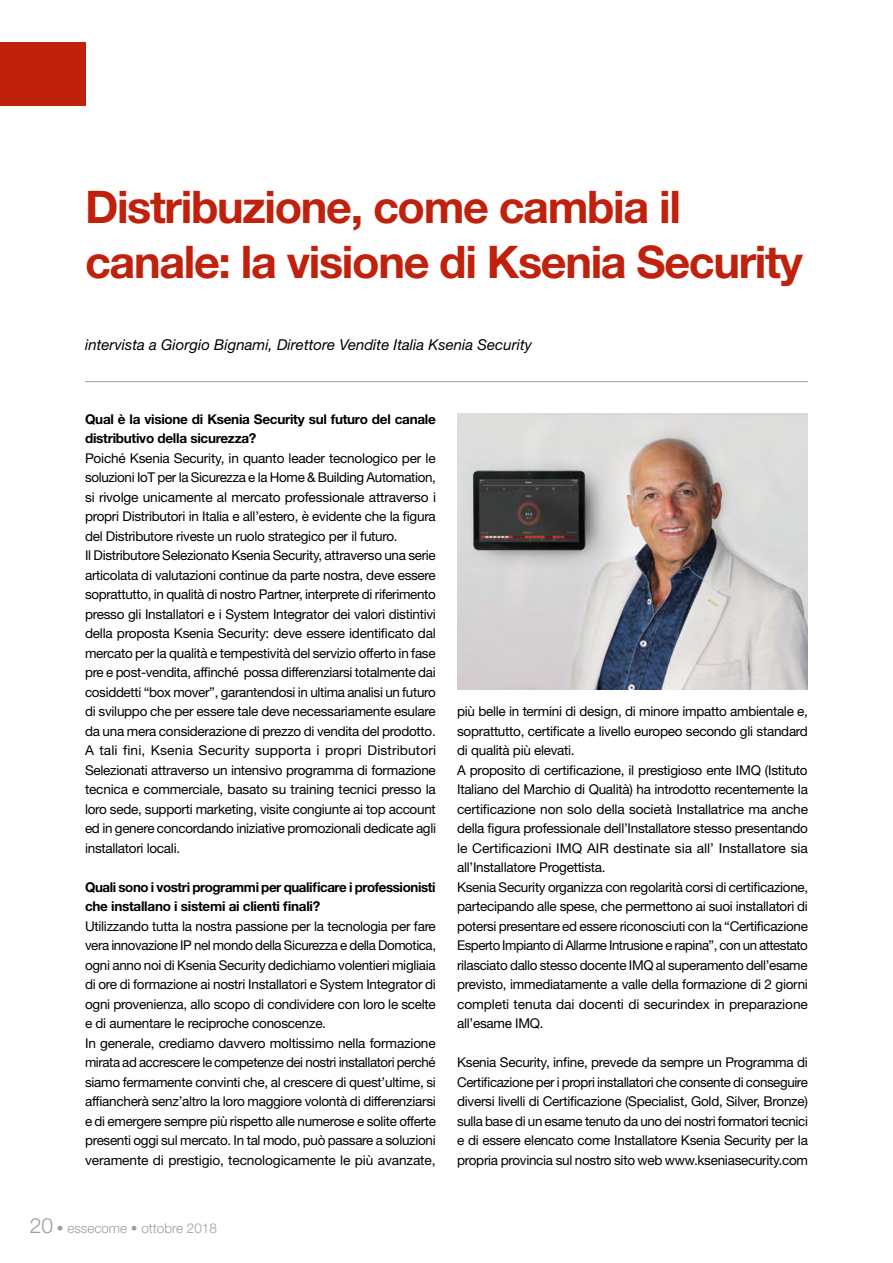
<style>
.page{position:relative;width:893px;height:1263px;background:#fff}
.page>*{position:absolute;margin:0;border:0;box-sizing:border-box;transform-origin:0 0}
.t1{font:700 45px/54px "Helvetica Neue LT Std";letter-spacing:-.03em;color:#c0210c}
.t2{font:italic 15px "Helvetica Neue LT Std";color:#000}
.t3{font:13.5px/19.5px "Helvetica Neue LT Std";letter-spacing:-.02em;color:#000}
.t4{font:700 13.5px/19.5px "Helvetica Neue LT Std";letter-spacing:-.02em;color:#000}
.t5{font:300 13.5px "Helvetica Neue LT Std";color:#9d9d9c}
.s1{font-size:21px}
</style>
<div class="page">
<div style="left:0;top:43px;width:85px;height:63px;background:#c0210c"></div>
<hr style="left:85px;top:381px;width:723px;height:1px;background:#9d9d9c">
<img style="left:457px;top:414px;width:351px;height:276px">
<h1 class="t1" style="left:85px;top:179px;width:719px">Distribuzione, come cambia il canale: la visione di Ksenia Security</h1>
<p class="t2" style="left:85px;top:335px;width:448px">intervista a Giorgio Bignami, Direttore Vendite Italia Ksenia Security</p>
<p class="t4" style="left:85px;top:409px;width:352px">Qual è la visione di Ksenia Security sul futuro del canale distributivo della sicurezza?</p>
<p class="t3" style="left:85px;top:448px;width:353px">Poiché Ksenia Security, in quanto leader tecnologico per le soluzioni IoT per la Sicurezza e la Home &amp; Building Automation, si rivolge unicamente al mercato professionale attraverso i propri Distributori in Italia e all’estero, è evidente che la figura del Distributore riveste un ruolo strategico per il futuro.<br>Il Distributore Selezionato Ksenia Security, attraverso una serie articolata di valutazioni continue da parte nostra, deve essere soprattutto, in qualità di nostro Partner, interprete di riferimento presso gli Installatori e i System Integrator dei valori distintivi della proposta Ksenia Security: deve essere identificato dal mercato per la qualità e tempestività del servizio offerto in fase pre e post-vendita, affinché possa differenziarsi totalmente dai cosiddetti “box mover”, garantendosi in ultima analisi un futuro di sviluppo che per essere tale deve necessariamente esulare da una mera considerazione di prezzo di vendita del prodotto.<br>A tali fini, Ksenia Security supporta i propri Distributori Selezionati attraverso un intensivo programma di formazione tecnica e commerciale, basato su training tecnici presso la loro sede, supporti marketing, visite congiunte ai top account ed in genere concordando iniziative promozionali dedicate agli installatori locali.</p>
<p class="t4" style="left:85px;top:877px;width:352px">Quali sono i vostri programmi per qualificare i professionisti che installano i sistemi ai clienti finali?</p>
<p class="t3" style="left:85px;top:916px;width:353px">Utilizzando tutta la nostra passione per la tecnologia per fare vera innovazione IP nel mondo della Sicurezza e della Domotica, ogni anno noi di Ksenia Security dedichiamo volentieri migliaia di ore di formazione ai nostri Installatori e System Integrator di ogni provenienza, allo scopo di condividere con loro le scelte e di aumentare le reciproche conoscenze.<br>In generale, crediamo davvero moltissimo nella formazione mirata ad accrescere le competenze dei nostri installatori perché siamo fermamente convinti che, al crescere di quest’ultime, si affiancherà senz’altro la loro maggiore volontà di differenziarsi e di emergere sempre più rispetto alle numerose e solite offerte presenti oggi sul mercato. In tal modo, può passare a soluzioni veramente di prestigio, tecnologicamente le più avanzate,</p>
<p class="t5" style="left:30px;top:1220px;width:189px"><span class="s1">20</span> • essecome • ottobre 2018</p>
<p class="t3" style="left:457px;top:701px;width:353px">più belle in termini di design, di minore impatto ambientale e, soprattutto, certificate a livello europeo secondo gli standard di qualità più elevati.<br>A proposito di certificazione, il prestigioso ente IMQ (Istituto Italiano del Marchio di Qualità) ha introdotto recentemente la certificazione non solo della società Installatrice ma anche della figura professionale dell’Installatore stesso presentando le Certificazioni IMQ AIR destinate sia all’ Installatore sia all’Installatore Progettista.<br>Ksenia Security organizza con regolarità corsi di certificazione, partecipando alle spese, che permettono ai suoi installatori di potersi presentare ed essere riconosciuti con la “Certificazione Esperto Impianto di Allarme Intrusione e rapina”, con un attestato rilasciato dallo stesso docente IMQ al superamento dell’esame previsto, immediatamente a valle della formazione di 2 giorni completi tenuta dai docenti di securindex in preparazione all’esame IMQ.</p>
<p class="t3" style="left:457px;top:1052px;width:353px;text-align:justify">Ksenia Security, infine, prevede da sempre un Programma di Certificazione per i propri installatori che consente di conseguire diversi livelli di Certificazione (Specialist, Gold, Silver, Bronze) sulla base di un esame tenuto da uno dei nostri formatori tecnici e di essere elencato come Installatore Ksenia Security per la propria provincia sul nostro sito web www.kseniasecurity.com</p>
</div>
